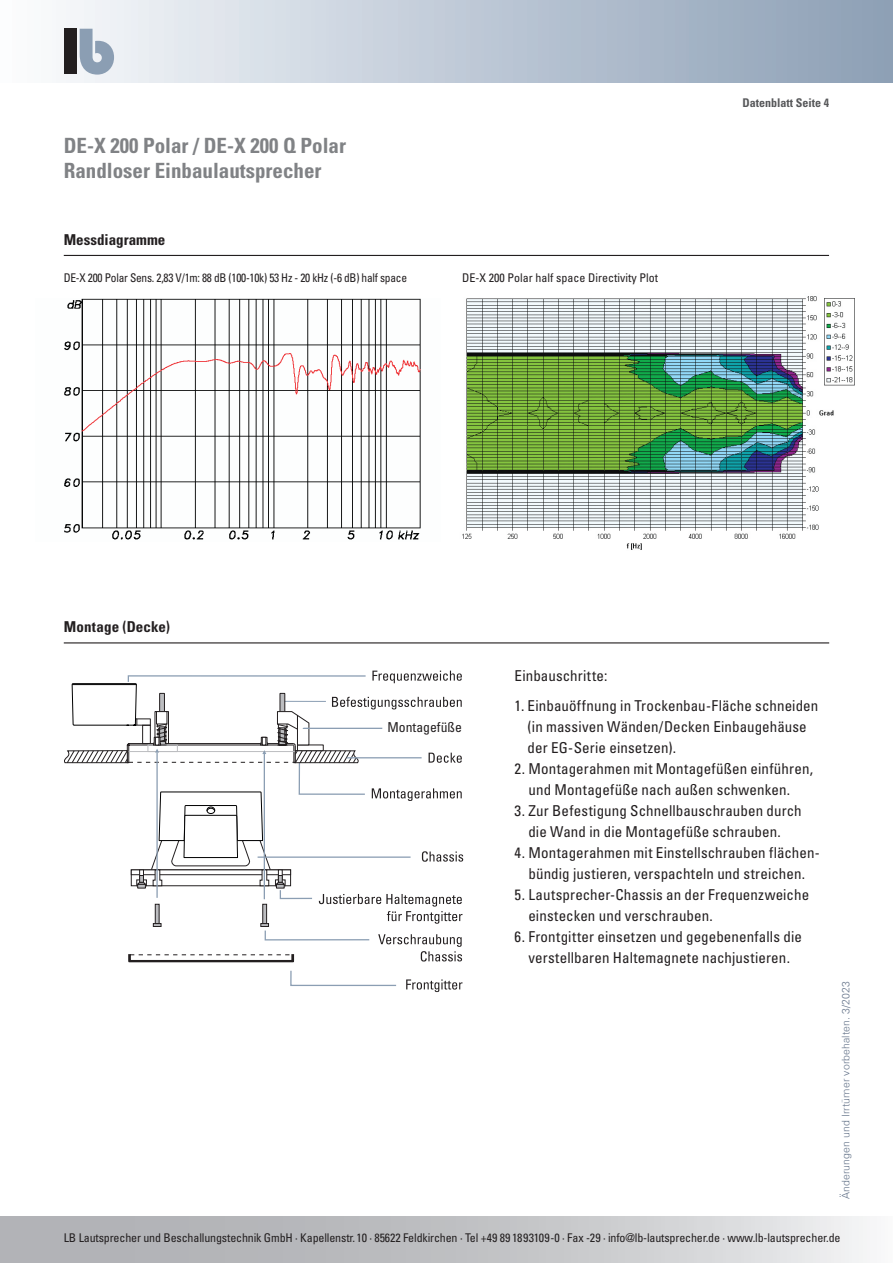
<style>
.page{position:relative;width:893px;height:1263px;background:#fff}
.page>*{position:absolute;margin:0;border:0;box-sizing:border-box;transform-origin:0 0}
.t1{font:700 condensed 21px/25.2px "Univers";color:#808285}
.t2{font:condensed 15px/21px "Univers";letter-spacing:.005em;color:#231f20;text-align:center}
.t3{font:700 condensed 15px "Univers";color:#231f20}
.t4{font:condensed 13.65px "Univers Com 57";color:#231f20}
.t5{font:condensed 12px "Univers";letter-spacing:-.01em;color:#231f20}
.t6{font:condensed 12px "Univers";letter-spacing:-.01em;color:#231f20;scale:.95 1}
.t7{font:700 condensed 12px "Univers";color:#57585a}
.t8{font:300 10.5px "Univers Com 45";letter-spacing:.01em;color:#65748a}
</style>
<div class="page">
<div style="left:0;top:0;width:893px;height:83px;background:linear-gradient(to right,#fafcfd,#8b9eb5)"></div>
<div style="left:64px;top:29px;width:13px;height:45px;background:#231f20"></div>
<svg style="left:80px;top:29px;width:34px;height:46px"></svg>
<svg style="left:0;top:1216px;width:867px;height:47px;background:#c4c5c8"></svg>
<hr style="left:64px;top:255px;width:765px;height:1px;background:#231f20">
<img style="left:64px;top:299px;width:357px;height:241px">
<img style="left:462px;top:296px;width:372px;height:254px">
<img style="left:824px;top:297px;width:31px;height:91px">
<hr style="left:64px;top:642px;width:765px;height:1px;background:#231f20">
<svg style="left:65px;top:671px;width:398px;height:321px"></svg>
<h1 class="t1" style="left:64px;top:133px;width:284px">DE-X 200 Polar / DE-X 200 Q Polar<br>Randloser Einbaulautsprecher</h1>
<p class="t3" style="left:64px;top:230px;width:103px">Messdiagramme</p>
<p class="t6" style="left:64px;top:270px;width:363px">DE-X 200 Polar Sens. 2,83 V/1m: 88 dB (100-10k) 53 Hz - 20 kHz (-6 dB) half space</p>
<p class="t5" style="left:462px;top:270px;width:197px">DE-X 200 Polar half space Directivity Plot</p>
<p class="t7" style="left:742px;top:96px;width:88px">Datenblatt Seite 4</p>
<p class="t3" style="left:64px;top:618px;width:108px">Montage (Decke)</p>
<p class="t4" style="left:387px;top:722px;width:76px">Montagefüße</p>
<p class="t2" style="left:514px;top:665px;width:95px">Einbauschritte:</p>
<p class="t2" style="left:528px;top:695px;width:292px;text-align:left;text-indent:-13px">1. Einbauöffnung in Trockenbau-Fläche schneiden (in massiven Wänden/Decken Einbaugehäuse der EG-Serie einsetzen).</p>
<p class="t2" style="left:514px;top:758px;width:300px">2. Montagerahmen mit Montagefüßen einführen, und Montagefüße nach außen schwenken.</p>
<p class="t2" style="left:514px;top:800px;width:289px">3. Zur Befestigung Schnellbauschrauben durch die Wand in die Montagefüße schrauben.</p>
<p class="t2" style="left:514px;top:842px;width:307px">4. Montagerahmen mit Einstellschrauben flächen&shy;bündig justieren, verspachteln und streichen.</p>
<p class="t2" style="left:528px;top:884px;width:282px;text-align:left;text-indent:-14px">5. Lautsprecher-Chassis an der Frequenzweiche einstecken und verschrauben.</p>
<p class="t2" style="left:514px;top:926px;width:289px">6. Frontgitter einsetzen und gegebenenfalls die verstellbaren Haltemagnete nachjustieren.</p>
<p class="t8" style="left:839px;top:1199px;width:220px;rotate:-90deg">Änderungen und Irrtümer vorbehalten. 3/2023</p>
<p class="t5" style="left:64px;top:1230px;width:768px">lb Lautsprecher und Beschallungstechnik GmbH · Steinerstr. 15 K · 81369 München · Tel +49 89 1893109-0 · Fax -29 · info@lb-lautsprecher.de · www.lb-lautsprecher.de</p>
<p class="t5" style="left:64px;top:1230px;width:778px">LB Lautsprecher und Beschallungstechnik GmbH · Kapellenstr. 10 · 85622 Feldkirchen · Tel +49 89 1893109-0 · Fax -29 · info@lb-lautsprecher.de · www.lb-lautsprecher.de</p>
</div>
